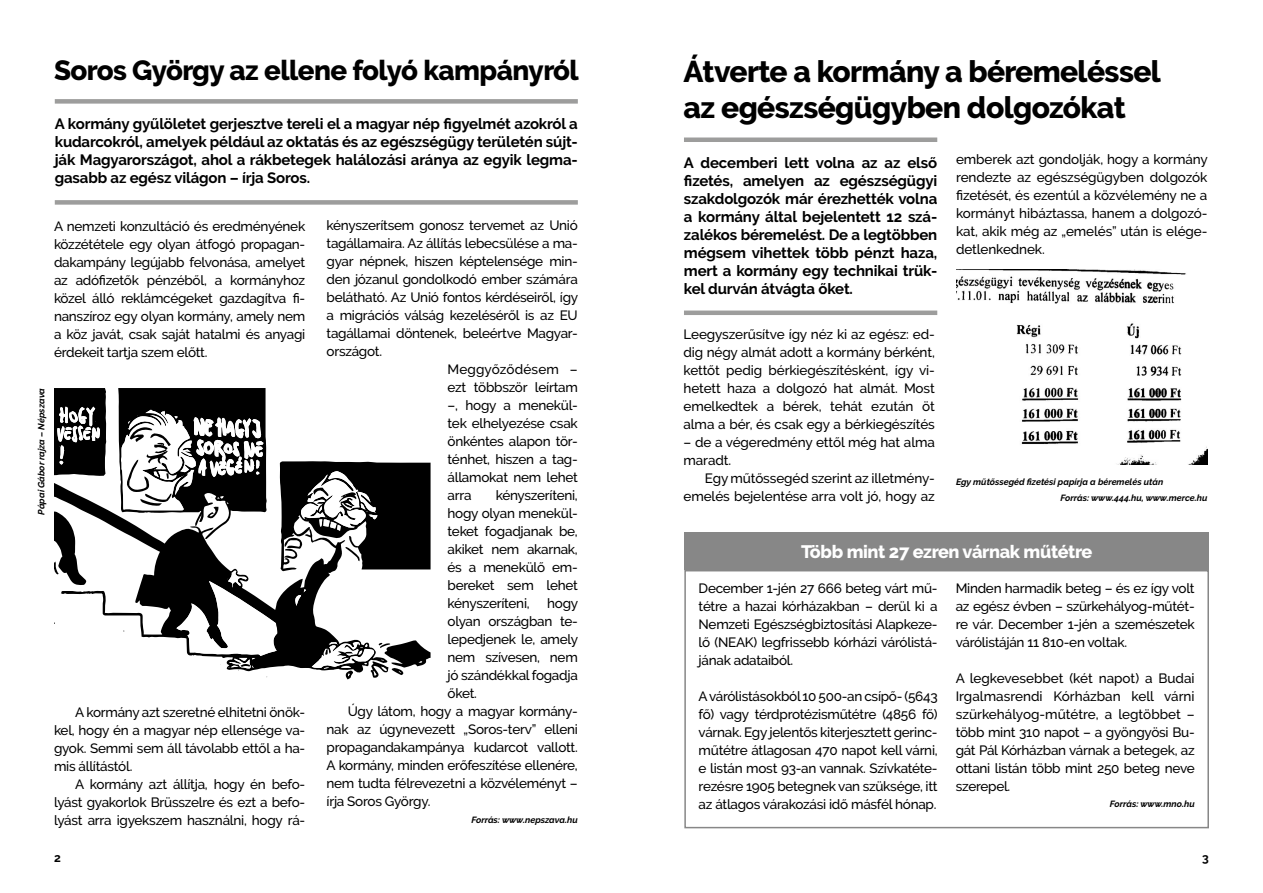
<style>
.page{position:relative;width:1263px;height:893px;background:#fff}
.page>*{position:absolute;margin:0;border:0;box-sizing:border-box;transform-origin:0 0}
.t1{font:800 30px/36px "Raleway";letter-spacing:-.02em;color:#000}
.t2{font:800 27.75px "Raleway";letter-spacing:-.02em;color:#000}
.t3{font:800 18px "Raleway";letter-spacing:-.02em;color:#fff}
.t4{font:700 15px/18px "Raleway";letter-spacing:-.01em;color:#000;text-align:justify}
.t5{font:500 13.5px/18px "Raleway";letter-spacing:-.02em;color:#000;text-align:justify}
.t6{font:500 13.5px "Raleway";letter-spacing:.01em;color:#000}
.t7{font:700 12px "Raleway";color:#000}
.t8{font:italic 700 9px/16.5px "Raleway";color:#000}
</style>
<div class="page">
<div style="left:684px;top:570px;width:525px;height:258px;border:2px solid #878787"></div>
<div style="left:684px;top:532px;width:525px;height:38px;background:#878787"></div>
<div style="left:55px;top:99px;width:523px;height:5px;background:#9d9d9c"></div>
<div style="left:55px;top:200px;width:523px;height:5px;background:#9d9d9c"></div>
<div style="left:684px;top:137px;width:253px;height:5px;background:#9d9d9c"></div>
<hr style="left:684px;top:311px;width:253px;height:4px;background:#9d9d9c">
<svg style="left:54px;top:483px;width:64px;height:133px"></svg>
<svg style="left:54px;top:511px;width:33px;height:74px"></svg>
<svg style="left:54px;top:388px;width:52px;height:88px;background:#313131"></svg>
<svg style="left:118px;top:388px;width:313px;height:291px"></svg>
<img style="left:956px;top:269px;width:251px;height:195px">
<h2 class="t2" style="left:54px;top:55px;width:526px">Soros György az ellene folyó kampányról</h2>
<p class="t4" style="left:55px;top:115px;width:524px">A kormány gyűlöletet gerjesztve tereli el a magyar nép figyelmét azokról a kudarcokról, amelyek például az oktatás és az egészségügy területén sújt&shy;ják Magyarországot, ahol a rákbetegek halálozási aránya az egyik legma&shy;gasabb az egész világon – írja Soros.</p>
<p class="t5" style="left:54px;top:217px;width:253px">A nemzeti konzultáció és eredményének közzététele egy olyan átfogó propagan&shy;dakampány legújabb felvonása, amelyet az adófizetők pénzéből, a kormányhoz közel álló reklámcégeket gazdagítva fi&shy;nanszíroz egy olyan kormány, amely nem a köz javát, csak saját hatalmi és anyagi érdekeit tartja szem előtt.</p>
<p class="t5" style="left:327px;top:217px;width:253px">kényszerítsem gonosz tervemet az Unió</p>
<p class="t5" style="left:327px;top:235px;width:253px">tagállamaira. Az állítás lebecsülése a ma-</p>
<p class="t5" style="left:327px;top:253px;width:253px">gyar népnek, hiszen képtelensége min-</p>
<p class="t5" style="left:327px;top:271px;width:253px">den józanul gondolkodó ember számára</p>
<p class="t5" style="left:327px;top:289px;width:253px">belátható. Az Unió fontos kérdéseiről, így</p>
<p class="t5" style="left:327px;top:307px;width:253px">a migrációs válság kezeléséről is az EU</p>
<p class="t5" style="left:327px;top:325px;width:253px">tagállamai döntenek, beleértve Magyar-</p>
<p class="t5" style="left:327px;top:343px;width:57px">országot.</p>
<p class="t6" style="left:448px;top:362px;width:132px">Meggyőződésem –</p>
<p class="t5" style="left:448px;top:379px;width:132px">ezt többször leírtam</p>
<p class="t5" style="left:448px;top:397px;width:132px">–, hogy a menekül-</p>
<p class="t5" style="left:448px;top:415px;width:132px">tek elhelyezése csak</p>
<p class="t5" style="left:448px;top:433px;width:132px">önkéntes alapon tör-</p>
<p class="t5" style="left:448px;top:451px;width:132px">ténhet, hiszen a tag-</p>
<p class="t5" style="left:448px;top:469px;width:132px">államokat nem lehet</p>
<p class="t5" style="left:448px;top:487px;width:25px">arra</p>
<p class="t8" style="left:33px;top:514px;width:128px;rotate:-90deg">Pápai Gábor rajza – Népszava</p>
<p class="t5" style="left:448px;top:487px;width:132px;text-indent:48px">kényszeríteni, hogy olyan menekül&shy;teket fogadjanak be, akiket nem akarnak, és a menekülő em&shy;bereket sem lehet kényszeríteni,</p>
<p class="t5" style="left:547px;top:595px;width:33px">hogy</p>
<p class="t5" style="left:448px;top:613px;width:132px">olyan országban te-</p>
<p class="t5" style="left:448px;top:631px;width:132px">lepedjenek le, amely</p>
<p class="t5" style="left:448px;top:649px;width:132px">nem szívesen, nem</p>
<p class="t5" style="left:448px;top:667px;width:132px">jó szándékkal fogadja</p>
<p class="t5" style="left:448px;top:685px;width:31px">őket.</p>
<p class="t5" style="left:348px;top:703px;width:231px">Úgy látom, hogy a magyar kormány-</p>
<p class="t5" style="left:327px;top:721px;width:253px">nak az úgynevezett „Soros-terv” elleni</p>
<p class="t5" style="left:327px;top:739px;width:253px">propagandakampánya kudarcot vallott.</p>
<p class="t5" style="left:327px;top:757px;width:253px">A kormány, minden erőfeszítése ellenére,</p>
<p class="t5" style="left:327px;top:775px;width:253px">nem tudta félrevezetni a közvéleményt –</p>
<p class="t5" style="left:327px;top:793px;width:106px">írja Soros György.</p>
<p class="t8" style="left:471px;top:812px;width:108px">Forrás: www.nepszava.hu</p>
<p class="t5" style="left:54px;top:703px;width:253px;text-indent:21px">A kormány azt szeretné elhitetni önök&shy;kel, hogy én a magyar nép ellensége va&shy;gyok. Semmi sem áll távolabb ettől a ha&shy;mis állítástól.</p>
<p class="t5" style="left:54px;top:775px;width:253px;text-indent:21px">A kormány azt állítja, hogy én befo&shy;lyást gyakorlok Brüsszelre és ezt a befo&shy;lyást arra igyekszem használni, hogy rá-</p>
<h1 class="t1" style="left:684px;top:54px;width:479px">Átverte a kormány a béremeléssel az egészségügyben dolgozókat</h1>
<p class="t4" style="left:684px;top:153px;width:255px">A decemberi lett volna az az első fizetés, amelyen az egészségügyi szakdolgozók már érezhették volna a kormány által bejelentett 12 szá&shy;zalékos béremelést. De a legtöbben mégsem vihettek több pénzt haza, mert a kormány egy technikai trük&shy;kel durván átvágta őket.</p>
<p class="t5" style="left:956px;top:150px;width:253px">emberek azt gondolják, hogy a kormány rendezte az egészségügyben dolgozók fizetését, és ezentúl a közvélemény ne a kormányt hibáztassa, hanem a dolgozó&shy;kat, akik még az „emelés” után is elége&shy;detlenkednek.</p>
<p class="t5" style="left:684px;top:325px;width:253px">Leegyszerűsítve így néz ki az egész: ed&shy;dig négy almát adott a kormány bérként, kettőt pedig bérkiegészítésként, így vi&shy;hetett haza a dolgozó hat almát. Most emelkedtek a bérek, tehát ezután öt alma a bér, és csak egy a bérkiegészítés</p>
<p class="t5" style="left:684px;top:433px;width:253px">– de a végeredmény ettől még hat alma maradt.</p>
<p class="t5" style="left:684px;top:469px;width:253px;text-align:right">Egy műtőssegéd szerint az illetmény&shy;emelés bejelentése arra volt jó, hogy az</p>
<p class="t8" style="left:1060px;top:473px;width:148px;text-indent:-104px">Egy műtőssegéd fizetési papírja a béremelés után<br>Forrás: www.444.hu, www.merce.hu</p>
<h3 class="t3" style="left:801px;top:542px;width:293px">Több mint 27 ezren várnak műtétre</h3>
<p class="t5" style="left:699px;top:579px;width:241px">December 1-jén 27 666 beteg várt mű&shy;tétre a hazai kórházakban – derül ki a Nemzeti Egészségbiztosítási Alapkeze&shy;lő (NEAK) legfrissebb kórházi várólistá&shy;jának adataiból.</p>
<p class="t5" style="left:699px;top:687px;width:241px">A várólistásokból 10 500-an csípő- (5643 fő) vagy térdprotézisműtétre (4856 fő) várnak. Egy jelentős kiterjesztett gerinc&shy;műtétre átlagosan 470 napot kell várni, e listán most 93-an vannak. Szívkatéte&shy;rezésre 1905 betegnek van szüksége, itt az átlagos várakozási idő másfél hónap.</p>
<p class="t5" style="left:956px;top:579px;width:241px">Minden harmadik beteg – és ez így volt az egész évben – szürkehályog-műtét&shy;re vár. December 1-jén a szemészetek várólistáján 11 810-en voltak.</p>
<p class="t5" style="left:956px;top:669px;width:241px">A legkevesebbet (két napot) a Budai Irgalmasrendi Kórházban kell várni szürkehályog-műtétre, a legtöbbet – több mint 310 napot – a gyöngyösi Bu&shy;gát Pál Kórházban várnak a betegek, az ottani listán több mint 250 beteg neve szerepel.</p>
<p class="t8" style="left:1110px;top:796px;width:86px">Forrás: www.mno.hu</p>
<p class="t7" style="left:54px;top:851px;width:8px">2</p>
<p class="t7" style="left:1202px;top:851px;width:8px">3</p>
</div>
